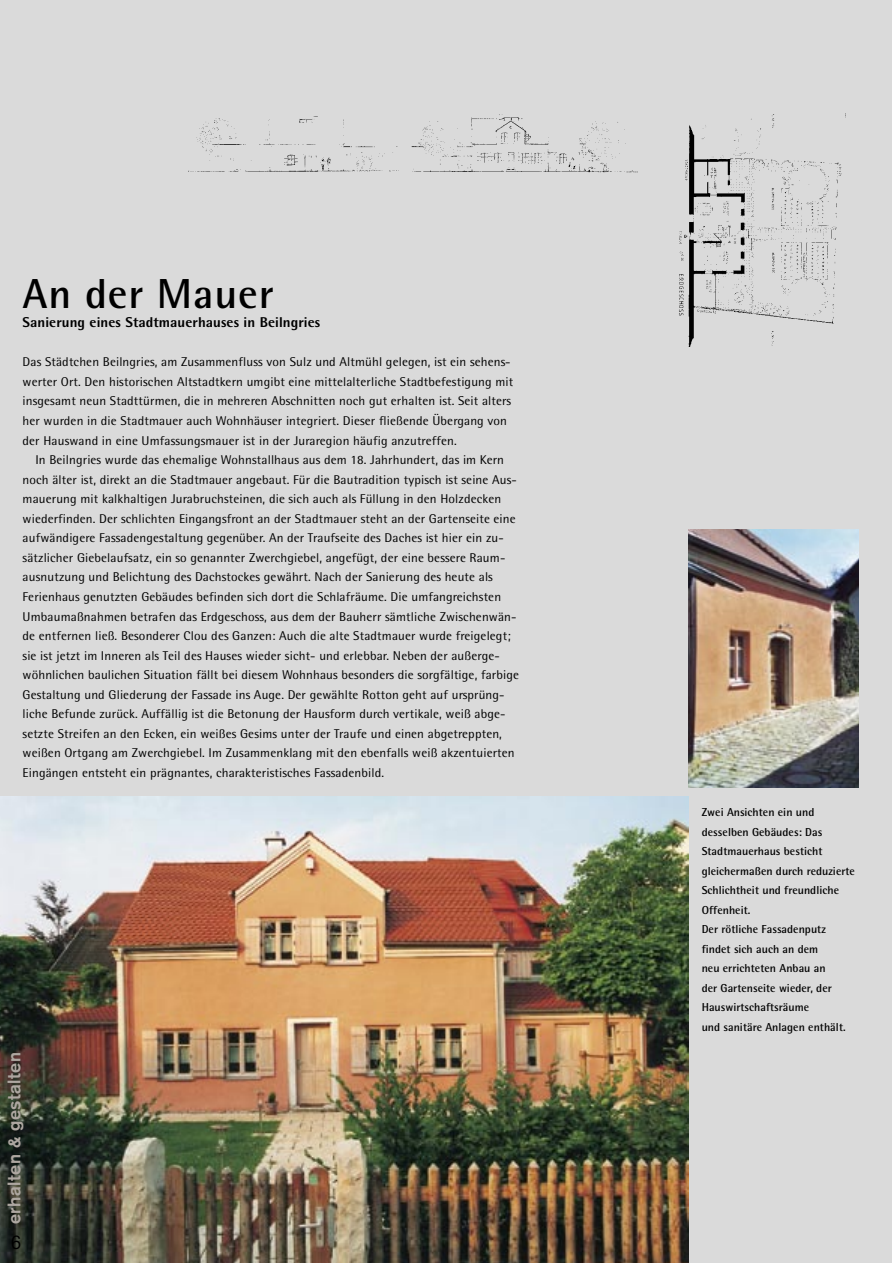
<style>
.page{position:relative;width:893px;height:1263px;background:#fff}
.page>*{position:absolute;margin:0;border:0;box-sizing:border-box;transform-origin:0 0}
.t1{font:700 42px "Rotis Semi Sans";letter-spacing:.02em;color:#000}
.t2{font:700 18px "Akzidenz Grotesk";letter-spacing:.025em;color:#aea7a1}
.t3{font:18px "Neuzeit S";color:#000}
.t4{font:800 14.25px "Rotis Semi Sans";letter-spacing:.005em;color:#000}
.t5{font:12.75px "Rotis Semi Sans";letter-spacing:.01em;color:#000}
.t6{font:700 11.55px/19.5px "Rotis Semi Sans";letter-spacing:.005em;color:#000}
</style>
<div class="page">
<div style="left:0;top:0;width:892px;height:1263px;background:#dadada"></div>
<img style="left:0;top:796px;width:688px;height:467px">
<img style="left:688px;top:529px;width:170px;height:259px">
<img style="left:190px;top:116px;width:209px;height:56px">
<img style="left:679px;top:114px;width:167px;height:232px">
<img style="left:412px;top:114px;width:225px;height:59px">
<p class="t1" style="left:23px;top:268px;width:253px">An der Mauer</p>
<p class="t4" style="left:23px;top:313px;width:299px">Sanierung eines Stadtmauerhauses in Beilngries</p>
<p class="t5" style="left:23px;top:355px;width:489px">Das Städtchen Beilngries, am Zusammenfluss von Sulz und Altmühl gelegen, ist ein sehens-</p>
<p class="t5" style="left:23px;top:374px;width:492px">werter Ort. Den historischen Altstadtkern umgibt eine mittelalterliche Stadtbefestigung mit</p>
<p class="t5" style="left:23px;top:394px;width:490px">insgesamt neun Stadttürmen, die in mehreren Abschnitten noch gut erhalten ist. Seit alters</p>
<p class="t5" style="left:23px;top:413px;width:486px">her wurden in die Stadtmauer auch Wohnhäuser integriert. Dieser fließende Übergang von</p>
<p class="t5" style="left:23px;top:433px;width:436px">der Hauswand in eine Umfassungsmauer ist in der Juraregion häufig anzutreffen.</p>
<p class="t5" style="left:35px;top:452px;width:470px">In Beilngries wurde das ehemalige Wohnstallhaus aus dem 18. Jahrhundert, das im Kern</p>
<p class="t5" style="left:23px;top:472px;width:496px">noch älter ist, direkt an die Stadtmauer angebaut. Für die Bautradition typisch ist seine Aus-</p>
<p class="t5" style="left:23px;top:491px;width:480px">mauerung mit kalkhaltigen Jurabruchsteinen, die sich auch als Füllung in den Holzdecken</p>
<p class="t5" style="left:23px;top:511px;width:495px">wiederfinden. Der schlichten Eingangsfront an der Stadtmauer steht an der Gartenseite eine</p>
<p class="t5" style="left:23px;top:530px;width:483px">aufwändigere Fassadengestaltung gegenüber. An der Traufseite des Daches ist hier ein zu-</p>
<p class="t5" style="left:23px;top:550px;width:484px">sätzlicher Giebelaufsatz, ein so genannter Zwerchgiebel, angefügt, der eine bessere Raum-</p>
<p class="t5" style="left:23px;top:570px;width:472px">ausnutzung und Belichtung des Dachstockes gewährt. Nach der Sanierung des heute als</p>
<p class="t5" style="left:23px;top:589px;width:480px">Ferienhaus genutzten Gebäudes befinden sich dort die Schlafräume. Die umfangreichsten</p>
<p class="t5" style="left:23px;top:609px;width:495px">Umbaumaßnahmen betrafen das Erdgeschoss, aus dem der Bauherr sämtliche Zwischenwän-</p>
<p class="t5" style="left:23px;top:628px;width:490px">de entfernen ließ. Besonderer Clou des Ganzen: Auch die alte Stadtmauer wurde freigelegt;</p>
<p class="t5" style="left:23px;top:648px;width:479px">sie ist jetzt im Inneren als Teil des Hauses wieder sicht- und erlebbar. Neben der außerge-</p>
<p class="t5" style="left:23px;top:667px;width:498px">wöhnlichen baulichen Situation fällt bei diesem Wohnhaus besonders die sorgfältige, farbige</p>
<p class="t5" style="left:23px;top:687px;width:483px">Gestaltung und Gliederung der Fassade ins Auge. Der gewählte Rotton geht auf ursprüng-</p>
<p class="t5" style="left:23px;top:706px;width:484px">liche Befunde zurück. Auffällig ist die Betonung der Hausform durch vertikale, weiß abge-</p>
<p class="t5" style="left:23px;top:726px;width:481px">setzte Streifen an den Ecken, ein weißes Gesims unter der Traufe und einen abgetreppten,</p>
<p class="t5" style="left:23px;top:745px;width:494px">weißen Ortgang am Zwerchgiebel. Im Zusammenklang mit den ebenfalls weiß akzentuierten</p>
<p class="t5" style="left:23px;top:765px;width:363px">Eingängen entsteht ein prägnantes, charakteristisches Fassadenbild.</p>
<p class="t2" style="left:3px;top:1224px;width:173px;rotate:-90deg">erhalten &amp; gestalten</p>
<p class="t3" style="left:11px;top:1231px;width:12px">6</p>
<p class="t6" style="left:702px;top:802px;width:155px">Zwei Ansichten ein und desselben Gebäudes: Das<br>Stadtmauerhaus besticht gleichermaßen durch reduzierte<br>Schlichtheit und freundliche<br>Offenheit.<br>Der rötliche Fassadenputz findet sich auch an dem<br>neu errichteten Anbau an<br>der Gartenseite wieder, der<br>Hauswirtschaftsräume<br>und sanitäre Anlagen enthält.</p>
</div>
